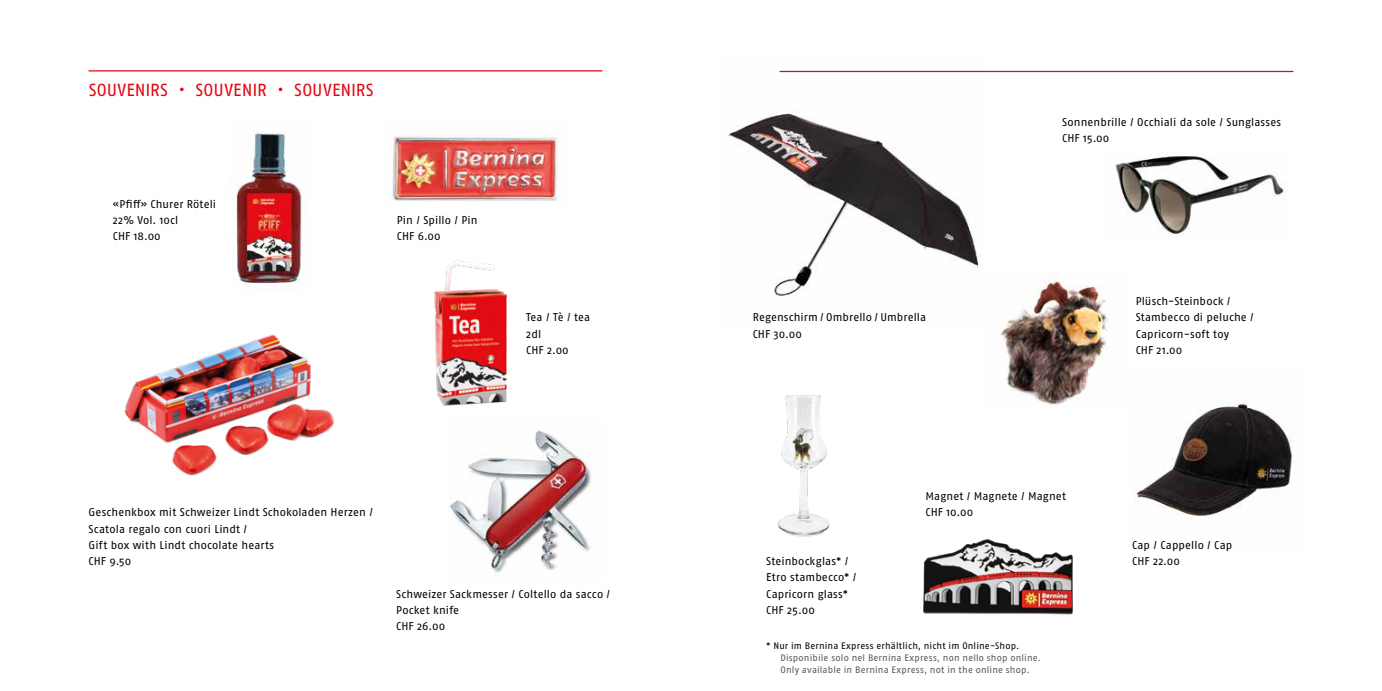
<style>
.page{position:relative;width:1382px;height:691px;background:#fff}
.page>*{position:absolute;margin:0;border:0;box-sizing:border-box;transform-origin:0 0}
.t1{font:17.5px "Fago OT";color:#e30613}
.t2{font:11.25px/16.2px "Fago OT";letter-spacing:.01em;color:#000}
.t3{font:9.38px/11.9px "Fago OT";letter-spacing:.015em;color:#575756}
.t4{font:9.38px "Fago OT";letter-spacing:.015em;color:#000}
</style>
<div class="page">
<hr style="left:89px;top:70px;width:513px;height:1px;background:#e30613">
<img style="left:1135px;top:400px;width:158px;height:116px">
<img style="left:1000px;top:277px;width:109px;height:129px">
<img style="left:448px;top:430px;width:144px;height:146px">
<img style="left:390px;top:131px;width:167px;height:71px">
<img style="left:230px;top:131px;width:72px;height:153px">
<img style="left:777px;top:395px;width:53px;height:142px">
<img style="left:124px;top:334px;width:211px;height:142px">
<img style="left:727px;top:70px;width:259px;height:226px">
<img style="left:922px;top:538px;width:152px;height:77px">
<hr style="left:780px;top:71px;width:513px;height:1px;background:#e30613">
<img style="left:1115px;top:155px;width:169px;height:80px">
<img style="left:434px;top:260px;width:73px;height:146px">
<h1 class="t1" style="left:89px;top:80px;width:287px">SOUVENIRS • SOUVENIR • SOUVENIRS</h1>
<p class="t2" style="left:113px;top:195px;width:105px">«Pfiff» Churer Röteli<br>22% Vol. 10cl<br>CHF 18.00</p>
<p class="t2" style="left:397px;top:212px;width:82px">Pin / Spillo / Pin<br>CHF 6.00</p>
<p class="t2" style="left:526px;top:309px;width:66px">Tea / Tè / tea<br>2dl<br>CHF 2.00</p>
<p class="t2" style="left:89px;top:504px;width:286px">Geschenkbox mit Schweizer Lindt Schokoladen Herzen /<br>Scatola regalo con cuori Lindt /<br>Gift box with Lindt chocolate hearts<br>CHF 9.50</p>
<p class="t2" style="left:396px;top:585px;width:216px">Schweizer Sackmesser / Coltello da sacco /<br>Pocket knife<br>CHF 26.00</p>
<p class="t2" style="left:753px;top:309px;width:175px">Regenschirm / Ombrello / Umbrella<br>CHF 30.00</p>
<p class="t2" style="left:1062px;top:114px;width:220px">Sonnenbrille / Occhiali da sole / Sunglasses<br>CHF 15.00</p>
<p class="t2" style="left:1136px;top:293px;width:120px">Plüsch-Steinbock /<br>Stambecco di peluche /<br>Capricorn-soft toy<br>CHF 21.00</p>
<p class="t2" style="left:926px;top:488px;width:142px">Magnet / Magnete / Magnet<br>CHF 10.00</p>
<p class="t2" style="left:766px;top:553px;width:92px">Steinbockglas* /<br>Etro stambecco* /<br>Capricorn glass*<br>CHF 25.00</p>
<p class="t4" style="left:766px;top:640px;width:254px">* Nur im Bernina Express erhältlich, nicht im Online-Shop.</p>
<p class="t3" style="left:780px;top:651px;width:262px">Disponibile solo nel Bernina Express, non nello shop online.<br>Only available in Bernina Express, not in the online shop.</p>
<p class="t2" style="left:1132px;top:537px;width:102px">Cap / Cappello / Cap<br>CHF 22.00</p>
</div>
